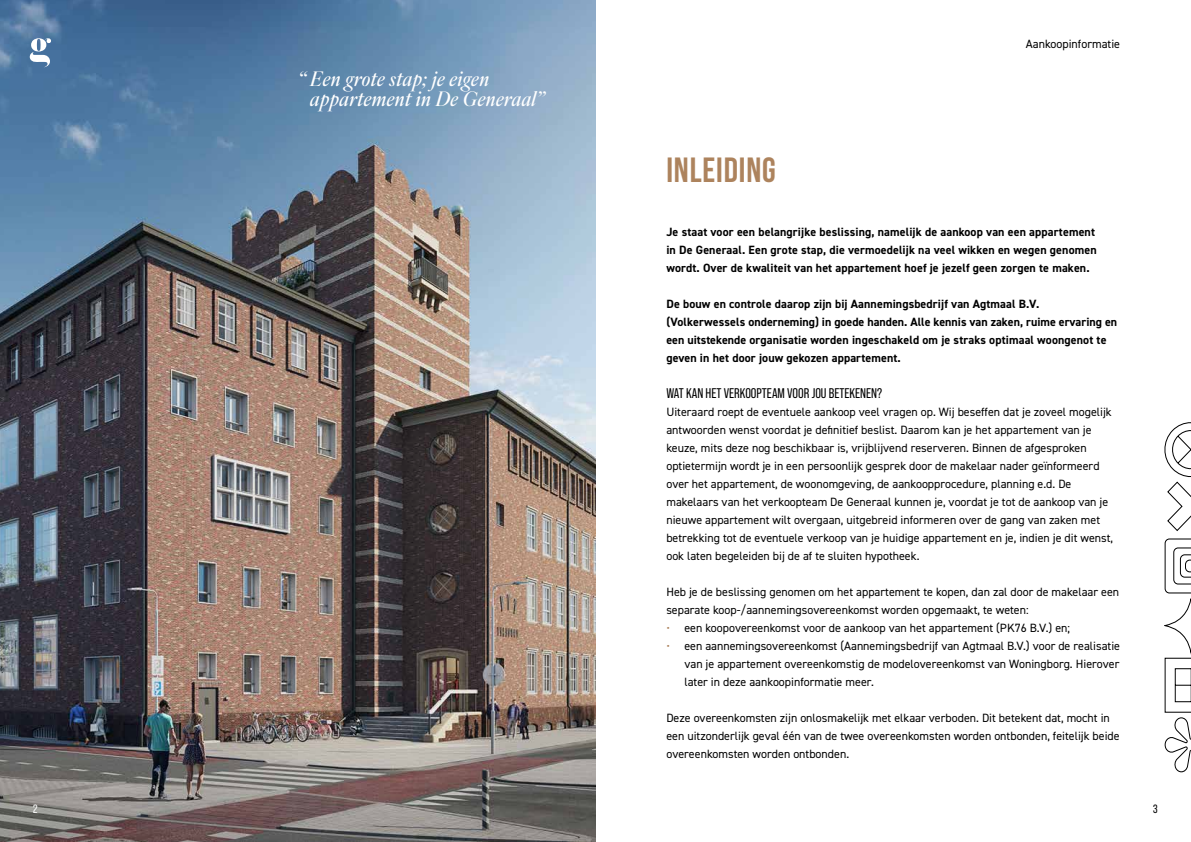
<style>
.page{position:relative;width:1191px;height:842px;background:#fff}
.page>*{position:absolute;margin:0;border:0;box-sizing:border-box;transform-origin:0 0}
.t1{font:700 35px "Bebas Neue";letter-spacing:.025em;color:#ad835d}
.t2{font:italic 500 20px/20px "Ivy Ora Display";letter-spacing:.025em;color:#fff}
.t3{font:14px "Bebas Neue Pro";color:#000}
.t4{font:12px/18px "DIN2014";color:#000}
.t5{font:700 12px/18px "DIN2014";letter-spacing:.01em;color:#000}
.t6{font:12px "Bebas Neue Pro";color:#000}
.t7{font:12px "Bebas Neue Pro";color:#fff}
.s1{color:#ad835d}
</style>
<div class="page">
<img style="left:0;top:0;width:595px;height:842px">
<svg style="left:1164px;top:422px;width:27px;height:109px"></svg>
<svg style="left:1164px;top:539px;width:27px;height:233px"></svg>
<svg style="left:30px;top:38px;width:23px;height:29px"></svg>
<p class="t7" style="left:33px;top:802px;width:6px">2</p>
<h2 class="t2" style="left:310px;top:67px;width:235px;text-indent:-13px">“ Een grote stap; je eigen appartement in De Generaal”</h2>
<p class="t4" style="left:1026px;top:34px;width:96px">Aankoopinformatie</p>
<h1 class="t1" style="left:666px;top:151px;width:111px">INLEIDING</h1>
<p class="t5" style="left:666px;top:223px;width:432px">Je staat voor een belangrijke beslissing, namelijk de aankoop van een appartement in De Generaal. Een grote stap, die vermoedelijk na veel wikken en wegen genomen wordt. Over de kwaliteit van het appartement hoef je jezelf geen zorgen te maken.</p>
<p class="t5" style="left:666px;top:295px;width:452px">De bouw en controle daarop zijn bij Aannemingsbedrijf van Agtmaal B.V. (Volkerwessels onderneming) in goede handen. Alle kennis van zaken, ruime ervaring en een uitstekende organisatie worden ingeschakeld om je straks optimaal woongenot te geven in het door jouw gekozen appartement.</p>
<p class="t3" style="left:666px;top:385px;width:217px">WAT KAN HET VERKOOPTEAM VOOR JOU BETEKENEN?</p>
<p class="t4" style="left:666px;top:403px;width:448px">Uiteraard roept de eventuele aankoop veel vragen op. Wij beseffen dat je zoveel mogelijk antwoorden wenst voordat je definitief beslist. Daarom kan je het appartement van je keuze, mits deze nog beschikbaar is, vrijblijvend reserveren. Binnen de afgesproken optietermijn wordt je in een persoonlijk gesprek door de makelaar nader geïnformeerd over het appartement, de woonomgeving, de aankoopprocedure, planning e.d. De makelaars van het verkoopteam De Generaal kunnen je, voordat je tot de aankoop van je nieuwe appartement wilt overgaan, uitgebreid informeren over de gang van zaken met betrekking tot de eventuele verkoop van je huidige appartement en je, indien je dit wenst, ook laten begeleiden bij de af te sluiten hypotheek.</p>
<p class="t4" style="left:666px;top:583px;width:454px">Heb je de beslissing genomen om het appartement te kopen, dan zal door de makelaar een separate koop-/aannemingsovereenkomst worden opgemaakt, te weten:</p>
<p class="t4" style="left:666px;top:619px;width:405px"><span class="s1">•</span> een koopovereenkomst voor de aankoop van het appartement (PK76 B.V.) en;</p>
<p class="t4" style="left:684px;top:637px;width:437px;text-align:justify;text-indent:-18px"><span class="s1">•</span> een aannemingsovereenkomst (Aannemingsbedrijf van Agtmaal B.V.) voor de realisatie van je appartement overeenkomstig de modelovereenkomst van Woningborg. Hierover later in deze aankoopinformatie meer.</p>
<p class="t4" style="left:666px;top:709px;width:455px">Deze overeenkomsten zijn onlosmakelijk met elkaar verboden. Dit betekent dat, mocht in een uitzonderlijk geval één van de twee overeenkomsten worden ontbonden, feitelijk beide overeenkomsten worden ontbonden.</p>
<p class="t6" style="left:1153px;top:802px;width:6px">3</p>
</div>
